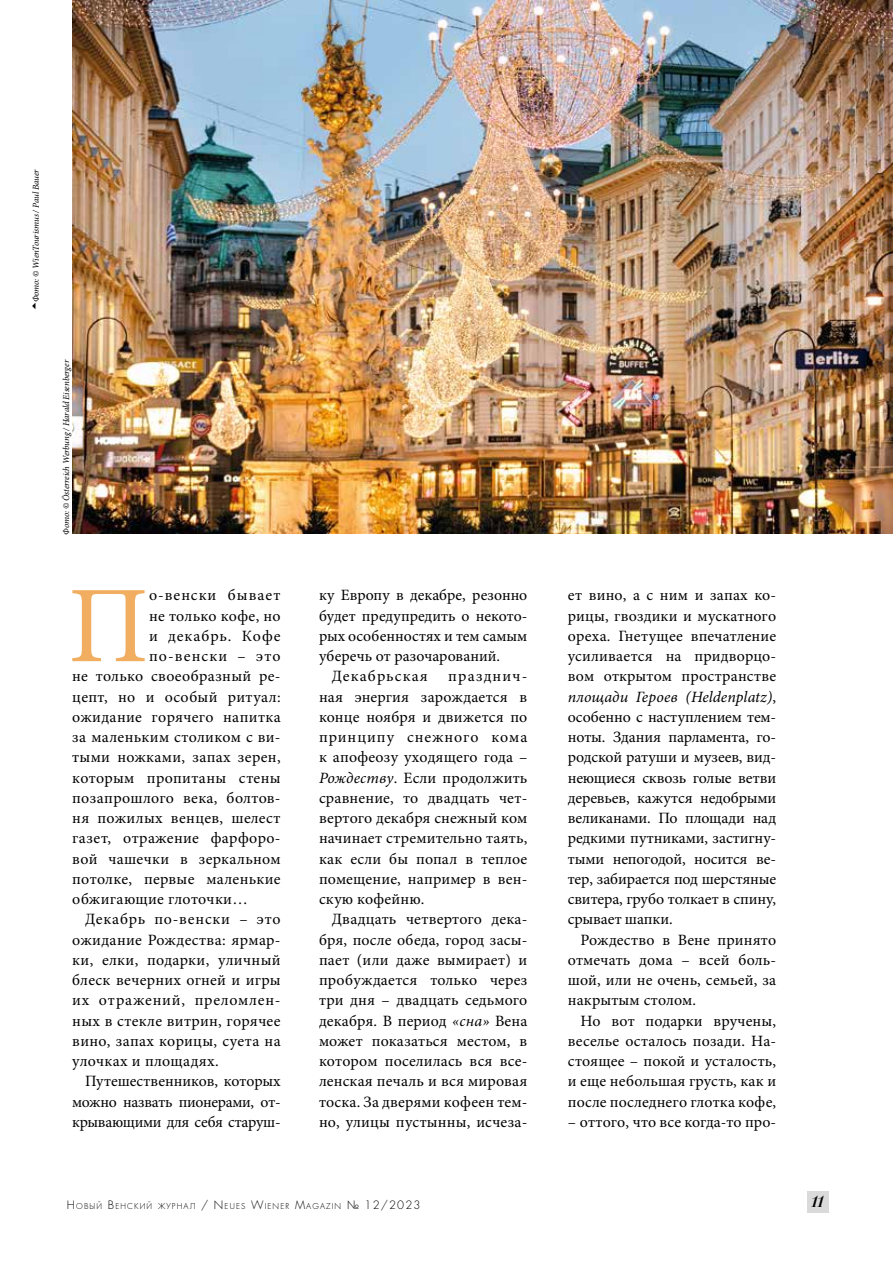
<style>
.page{position:relative;width:893px;height:1263px;background:#fff}
.page>*{position:absolute;margin:0;border:0;box-sizing:border-box;transform-origin:0 0}
.t1{font:109.2px "Minion Pro";color:#f1ae60}
.t2{font:italic 16.5px "Paragon Nord C";color:#000}
.t3{font:15.75px/20.2px "Minion Pro";letter-spacing:.015em;color:#000;text-align:justify}
.t4{font:15.75px "Minion Pro";letter-spacing:-.02em;color:#000}
.t5{font:15.75px "Minion Pro";letter-spacing:.05em;color:#000}
.t6{font:15.75px "Minion Pro";letter-spacing:.06em;color:#000}
.t7{font:15.75px "Minion Pro";letter-spacing:.07em;color:#000}
.t8{font:italic 9px "Minion Pro";letter-spacing:-.015em;color:#000}
.t9{font:7.8px "Favorit Light C";letter-spacing:.145em;color:#000}
.s1{font-style:italic}
.s2{font-size:11.25px}
</style>
<div class="page">
<img style="left:72px;top:0;width:821px;height:534px">
<div style="left:807px;top:1192px;width:21px;height:21px;background:#dadada"></div>
<p class="t8" style="left:30px;top:302px;width:135px;rotate:-90deg">Фото: © WienTourismus / Paul Bauer</p>
<p class="t8" style="left:60px;top:535px;width:177px;rotate:-90deg">Фото: © Österreich Werbung / Harald Eisenberger</p>
<h1 class="t1" style="left:68px;top:553px;width:83px">П</h1>
<p class="t6" style="left:149px;top:585px;width:133px">о-венски бывает</p>
<p class="t3" style="left:149px;top:606px;width:133px">не только кофе, но</p>
<p class="t6" style="left:149px;top:625px;width:133px">и декабрь. Кофе</p>
<p class="t7" style="left:149px;top:646px;width:133px">по-венски – это</p>
<p class="t3" style="left:72px;top:666px;width:210px">не только своеобразный ре-</p>
<p class="t3" style="left:72px;top:687px;width:210px">цепт, но и особый ритуал:</p>
<p class="t3" style="left:72px;top:707px;width:210px">ожидание горячего напитка</p>
<p class="t3" style="left:72px;top:727px;width:210px">за маленьким столиком с ви-</p>
<p class="t3" style="left:72px;top:747px;width:210px">тыми ножками, запах зерен,</p>
<p class="t3" style="left:72px;top:768px;width:210px">которым пропитаны стены</p>
<p class="t3" style="left:72px;top:788px;width:210px">позапрошлого века, болтов-</p>
<p class="t3" style="left:72px;top:808px;width:210px">ня пожилых венцев, шелест</p>
<p class="t3" style="left:72px;top:828px;width:210px">газет, отражение фарфоро-</p>
<p class="t3" style="left:72px;top:849px;width:210px">вой чашечки в зеркальном</p>
<p class="t3" style="left:72px;top:869px;width:210px">потолке, первые маленькие</p>
<p class="t3" style="left:72px;top:889px;width:177px">обжигающие глоточки…</p>
<p class="t5" style="left:85px;top:909px;width:197px">Декабрь по-венски – это</p>
<p class="t3" style="left:72px;top:930px;width:210px">ожидание Рождества: ярмар-</p>
<p class="t3" style="left:72px;top:950px;width:210px">ки, елки, подарки, уличный</p>
<p class="t3" style="left:72px;top:970px;width:210px">блеск вечерних огней и игры</p>
<p class="t5" style="left:72px;top:990px;width:210px">их отражений, преломлен-</p>
<p class="t3" style="left:72px;top:1011px;width:210px">ных в стекле витрин, горячее</p>
<p class="t3" style="left:72px;top:1031px;width:210px">вино, запах корицы, суета на</p>
<p class="t3" style="left:72px;top:1051px;width:148px">улочках и площадях.</p>
<p class="t3" style="left:85px;top:1071px;width:197px">Путешественников, которых</p>
<p class="t4" style="left:72px;top:1091px;width:210px">можно назвать пионерами, от-</p>
<p class="t4" style="left:72px;top:1111px;width:210px">крывающими для себя старуш-</p>
<p class="t3" style="left:319px;top:585px;width:210px">ку Европу в декабре, резонно</p>
<p class="t3" style="left:319px;top:606px;width:210px">будет предупредить о некото-</p>
<p class="t3" style="left:319px;top:626px;width:210px">рых особенностях и тем самым</p>
<p class="t3" style="left:319px;top:646px;width:183px">уберечь от разочарований.</p>
<p class="t7" style="left:332px;top:666px;width:98px">Декабрьская</p>
<p class="t3" style="left:319px;top:666px;width:210px;text-indent:129px">празднич&shy;ная энергия зарождается в конце ноября и движется по принципу снежного кома к апофеозу уходящего года – <span class="s1">Рождеству</span>. Если продолжить сравнение, то двадцать чет&shy;вертого декабря снежный ком начинает стремительно таять, как если бы попал в теплое помещение, например в вен&shy;скую кофейню.</p>
<p class="t3" style="left:319px;top:909px;width:210px;text-indent:13px">Двадцать четвертого дека&shy;бря, после обеда, город засы&shy;пает (или даже вымирает) и пробуждается только через три дня – двадцать седьмого декабря. В период <span class="s1">«сна»</span> Вена может показаться местом, в котором поселилась вся все&shy;ленская печаль и вся мировая тоска. За дверями кофеен тем&shy;но, улицы пустынны, исчеза-</p>
<p class="t9" style="left:67px;top:1201px;width:355px"><span class="s2">Н</span>ОВЫЙ <span class="s2">В</span>ЕНСКИЙ ЖУРНАЛ <span class="s2">/</span> <span class="s2">N</span>EUES <span class="s2">W</span>IEN ER <span class="s2">M</span>AGAZIN <span class="s2">№ 12/2023</span></p>
<p class="t3" style="left:568px;top:585px;width:210px">ет вино, а с ним и запах ко&shy;рицы, гвоздики и мускатного ореха. Гнетущее впечатление усиливается на придворцо&shy;вом открытом пространстве <span class="s1">площади Героев (Heldenplatz)</span>, особенно с наступлением тем&shy;ноты. Здания парламента, го&shy;родской ратуши и музеев, вид&shy;неющиеся сквозь голые ветви деревьев, кажутся недобрыми великанами. По площади над редкими путниками, застигну&shy;тыми непогодой, носится ве&shy;тер, забирается под шерстяные свитера, грубо толкает в спину, срывает шапки.</p>
<p class="t3" style="left:568px;top:930px;width:210px;text-indent:13px">Рождество в Вене принято отмечать дома – всей боль&shy;шой, или не очень, семьей, за накрытым столом.</p>
<p class="t3" style="left:568px;top:1011px;width:210px;text-indent:13px">Но вот подарки вручены, веселье осталось позади. На&shy;стоящее – покой и усталость, и еще небольшая грусть, как и после последнего глотка кофе,</p>
<p class="t3" style="left:568px;top:1112px;width:210px">– оттого, что все когда-то про-</p>
<p class="t2" style="left:811px;top:1192px;width:13px">11</p>
</div>
